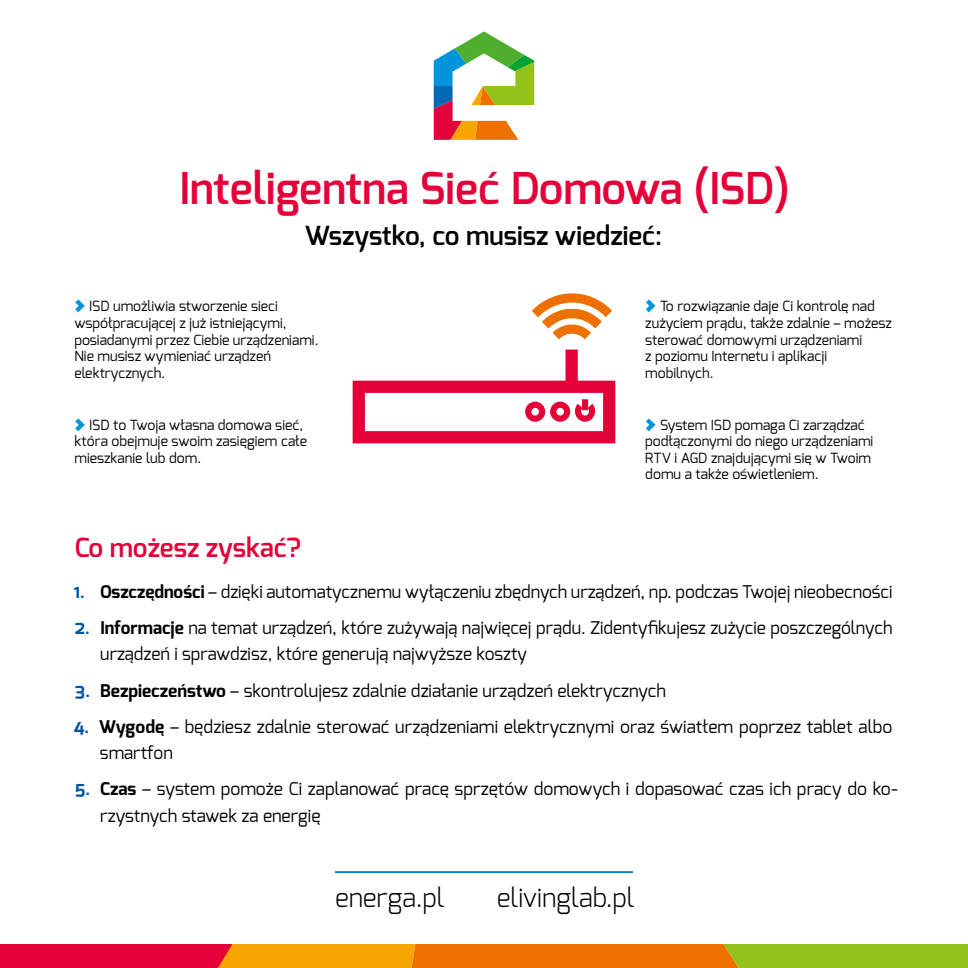
<style>
.page{position:relative;width:968px;height:968px;background:#fff}
.page>*{position:absolute;margin:0;border:0;box-sizing:border-box;transform-origin:0 0}
.t1{font:600 43.75px "Exo";color:#e40038}
.t2{font:900 31.5px "Exo";color:#0095db}
.t3{font:600 26.25px "Exo";color:#000}
.t4{font:300 26.25px "Exo";color:#000}
.t5{font:600 26.25px "Exo";color:#e40038}
.t6{font:17.5px/26.2px "Exo";color:#000}
.t7{font:14px/16.6px "Exo";color:#000}
.s1{font-weight:700;color:#0056a5}
.s2{font-weight:700}
</style>
<div class="page">
<svg style="left:0;top:944px;width:967px;height:23px;background:#d77413"></svg>
<hr style="left:335px;top:871px;width:297px;height:1px;background:#007ac3">
<div style="left:352px;top:380px;width:263px;height:63px;border:12px solid #e40038"></div>
<div style="left:565px;top:349px;width:12px;height:39px;background:#e40038"></div>
<svg style="left:531px;top:293px;width:81px;height:46px"></svg>
<svg style="left:570px;top:399px;width:26px;height:23px"></svg>
<div style="left:550px;top:401px;width:20px;height:20px;border:6px solid #e40038;border-radius:50%"></div>
<div style="left:525px;top:401px;width:20px;height:20px;border:6px solid #e40038;border-radius:50%"></div>
<svg style="left:433px;top:31px;width:101px;height:109px"></svg>
<h1 class="t1" style="left:179px;top:160px;width:612px">Inteligentna Sieć Domowa (ISD)</h1>
<h3 class="t3" style="left:304px;top:218px;width:359px">Wszystko, co musisz wiedzieć:</h3>
<p class="t7" style="left:74px;top:298px;width:245px;text-indent:15px">ISD umożliwia stworzenie sieci współpracującej z już istniejącymi, posiadanymi przez Ciebie urządzeniami.<br>Nie musisz wymieniać urządzeń elektrycznych.</p>
<h2 class="t2" style="left:645px;top:286px;width:13px">›</h2>
<h2 class="t2" style="left:74px;top:286px;width:13px">›</h2>
<p class="t7" style="left:645px;top:298px;width:248px;text-indent:15px">To rozwiązanie daje Ci kontrolę nad zużyciem prądu, także zdalnie – możesz sterować domowymi urządzeniami<br>z poziomu Internetu i aplikacji mobilnych.</p>
<p class="t7" style="left:74px;top:416px;width:234px;text-indent:15px">ISD to Twoja własna domowa sieć, która obejmuje swoim zasięgiem całe mieszkanie lub dom.</p>
<h2 class="t2" style="left:645px;top:404px;width:13px">›</h2>
<h2 class="t2" style="left:74px;top:404px;width:13px">›</h2>
<p class="t7" style="left:645px;top:416px;width:229px;text-indent:15px">System ISD pomaga Ci zarządzać podłączonymi do niego urządzeniami<br>RTV i AGD znajdującymi się w Twoim domu a także oświetleniem.</p>
<h3 class="t5" style="left:75px;top:530px;width:228px">Co możesz zyskać?</h3>
<p class="t6" style="left:74px;top:578px;width:820px"><span class="s1">1.</span> <span class="s2">Oszczędności</span> – dzięki automatycznemu wyłączeniu zbędnych urządzeń, np. podczas Twojej nieobecności</p>
<p class="t6" style="left:100px;top:614px;width:793px;text-indent:-25px"><span class="s1">2.</span> <span class="s2">Informacje</span> na temat urządzeń, które zużywają najwięcej prądu. Zidentyfikujesz zużycie poszczególnych urządzeń i sprawdzisz, które generują najwyższe koszty</p>
<p class="t6" style="left:75px;top:677px;width:592px"><span class="s1">3.</span> <span class="s2">Bezpieczeństwo</span> – skontrolujesz zdalnie działanie urządzeń elektrycznych</p>
<p class="t6" style="left:100px;top:713px;width:793px;text-indent:-26px"><span class="s1">4.</span> <span class="s2">Wygodę</span> – będziesz zdalnie sterować urządzeniami elektrycznymi oraz światłem poprzez tablet albo smartfon</p>
<p class="t6" style="left:100px;top:775px;width:798px;text-indent:-25px"><span class="s1">5.</span> <span class="s2">Czas</span> – system pomoże Ci zaplanować pracę sprzętów domowych i dopasować czas ich pracy do ko&shy;rzystnych stawek za energię</p>
<h3 class="t4" style="left:335px;top:880px;width:111px">energa.pl</h3>
<h3 class="t4" style="left:496px;top:880px;width:139px">elivinglab.pl</h3>
</div>
